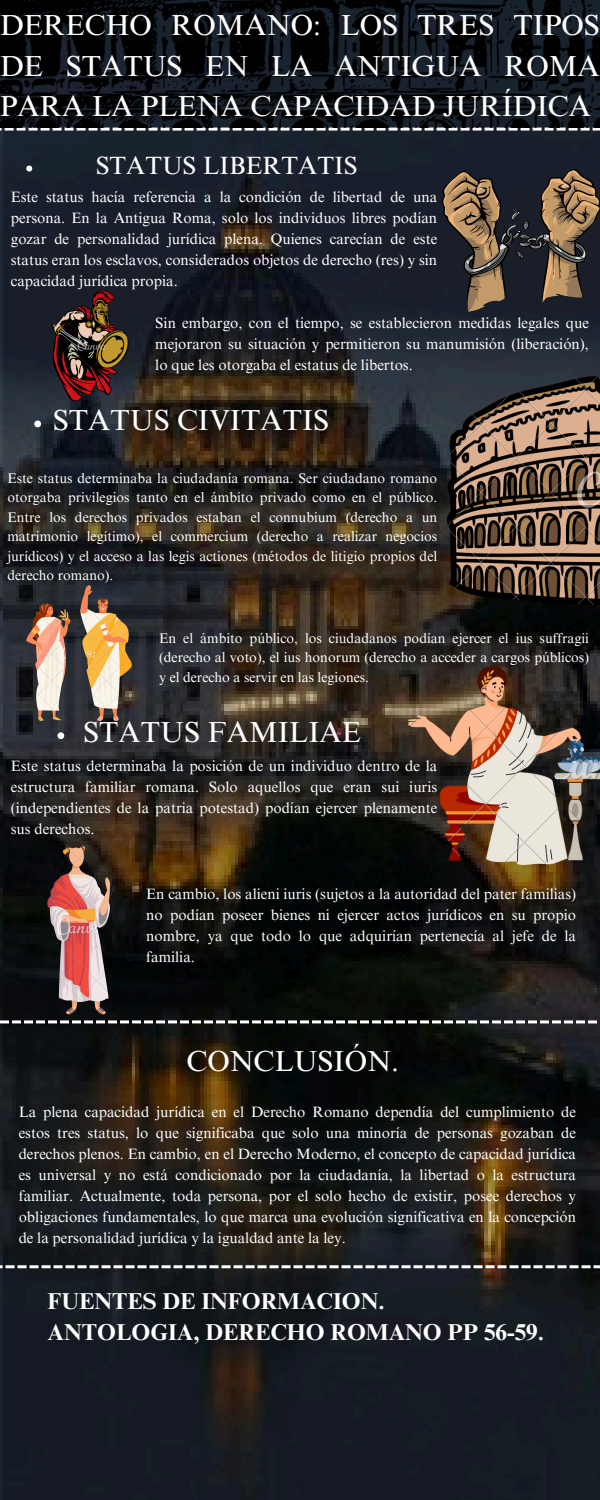
<style>
.page{position:relative;width:600px;height:1500px;background:#fff}
.page>*{position:absolute;margin:0;border:0;box-sizing:border-box;transform-origin:0 0}
.t1{font:29px/40.5px "Times NRMT Pro";color:#fff;text-align:justify}
.t2{font:25px "Times NRMT Pro";color:#fff}
.t3{font:700 23px/31.5px "Times NRMT Pro";color:#fff}
.t4{font:15px/21px "Times NRMT Pro";color:#fff;text-align:justify}
.t5{font:14px/19.5px "Times NRMT Pro";color:#fff;text-align:justify}
</style>
<div class="page">
<img style="left:4px;top:127px;width:596px;height:1373px">
<svg style="left:0;top:128px;width:600px;height:3px"></svg>
<img style="left:0;top:0;width:600px;height:127px">
<img style="left:443px;top:169px;width:157px;height:142px">
<img style="left:51px;top:290px;width:80px;height:111px">
<img style="left:447px;top:376px;width:153px;height:233px">
<img style="left:408px;top:667px;width:192px;height:197px">
<img style="left:27px;top:585px;width:105px;height:135px">
<img style="left:48px;top:840px;width:63px;height:174px">
<svg style="left:26px;top:166px;width:6px;height:6px"></svg>
<svg style="left:34px;top:421px;width:7px;height:6px"></svg>
<svg style="left:57px;top:732px;width:7px;height:7px"></svg>
<svg style="left:0;top:1020px;width:600px;height:3px"></svg>
<svg style="left:0;top:1265px;width:600px;height:3px"></svg>
<p class="t1" style="left:0;top:9px;width:601px">DERECHO ROMANO: LOS TRES TIPOS DE STATUS EN LA ANTIGUA ROMA PARA LA PLENA CAPACIDAD JURÍDICA</p>
<p class="t2" style="left:96px;top:156px;width:263px">STATUS LIBERTATIS</p>
<h1 class="t4" style="left:11px;top:189px;width:428px">Este status hacía referencia a la condición de libertad de una persona. En la Antigua Roma, solo los individuos libres podían gozar de personalidad jurídica plena. Quienes carecían de este status eran los esclavos, considerados objetos de derecho (res) y sin capacidad jurídica propia.</h1>
<p class="t4" style="left:155px;top:315px;width:435px">Sin embargo, con el tiempo, se establecieron medidas legales que mejoraron su situación y permitieron su manumisión (liberación), lo que les otorgaba el estatus de libertos.</p>
<p class="t1" style="left:53px;top:404px;width:278px">STATUS CIVITATIS</p>
<p class="t5" style="left:7px;top:470px;width:431px">Este status determinaba la ciudadanía romana. Ser ciudadano romano otorgaba privilegios tanto en el ámbito privado como en el público.<br>Entre los derechos privados estaban el connubium (derecho a un matrimonio legítimo), el commercium (derecho a realizar negocios jurídicos) y el acceso a las legis actiones (métodos de litigio propios del derecho romano).</p>
<p class="t5" style="left:159px;top:630px;width:431px">En el ámbito público, los ciudadanos podían ejercer el ius suffragii (derecho al voto), el ius honorum (derecho a acceder a cargos públicos) y el derecho a servir en las legiones.</p>
<p class="t1" style="left:83px;top:716px;width:279px">STATUS FAMILIAE</p>
<p class="t4" style="left:11px;top:758px;width:428px">Este status determinaba la posición de un individuo dentro de la estructura familiar romana. Solo aquellos que eran sui iuris (independientes de la patria potestad) podían ejercer plenamente sus derechos.</p>
<p class="t4" style="left:146px;top:885px;width:431px">En cambio, los alieni iuris (sujetos a la autoridad del pater familias) no podían poseer bienes ni ejercer actos jurídicos en su propio nombre, ya que todo lo que adquirían pertenecía al jefe de la familia.</p>
<p class="t1" style="left:187px;top:1044px;width:214px">CONCLUSIÓN.</p>
<p class="t4" style="left:19px;top:1104px;width:559px">La plena capacidad jurídica en el Derecho Romano dependía del cumplimiento de estos tres status, lo que significaba que solo una minoría de personas gozaban de derechos plenos. En cambio, en el Derecho Moderno, el concepto de capacidad jurídica es universal y no está condicionado por la ciudadanía, la libertad o la estructura familiar. Actualmente, toda persona, por el solo hecho de existir, posee derechos y obligaciones fundamentales, lo que marca una evolución significativa en la concepción de la personalidad jurídica y la igualdad ante la ley.</p>
<p class="t3" style="left:48px;top:1288px;width:498px">FUENTES DE INFORMACION.<br>ANTOLOGIA, DERECHO ROMANO PP 56-59.</p>
</div>
